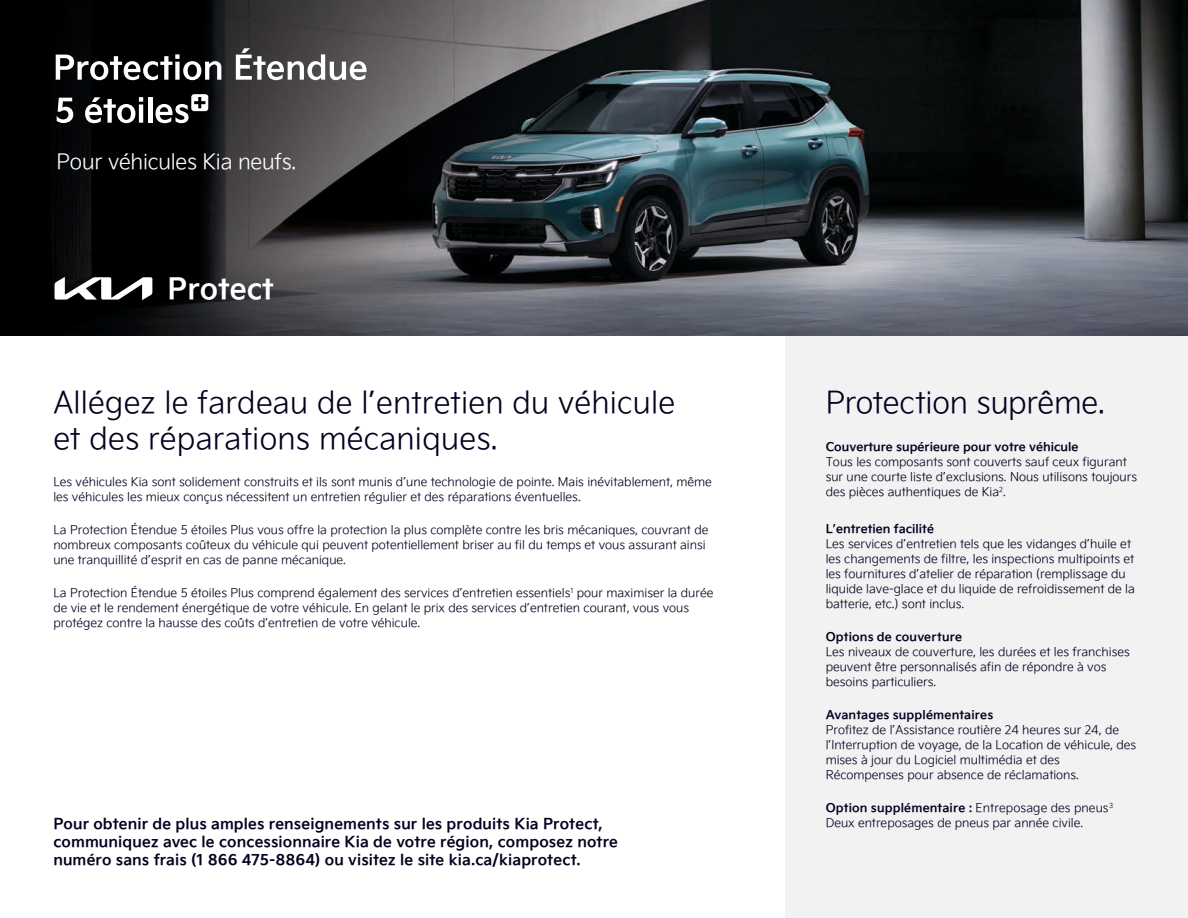
<style>
.page{position:relative;width:1188px;height:918px;background:#fff}
.page>*{position:absolute;margin:0;border:0;box-sizing:border-box;transform-origin:0 0}
.t1{font:30px/36px "Kia Signature OTF Light";letter-spacing:.01em;color:#00021e}
.t2{font:30px "Kia Signature OTF Light";letter-spacing:-.01em;color:#00021e}
.t3{font:29.25px "Kia Signature OTF Bold";color:#fff}
.t4{font:21px "Kia Signature OTF Light";letter-spacing:-.01em;color:#fff}
.t5{font:15px/18px "Kia Signature OTF Bold";letter-spacing:.01em;color:#00021e}
.t6{font:12px/15px "Kia Signature OTF Light";color:#00021e}
.t7{font:12px "Kia Signature OTF Bold";letter-spacing:.005em;color:#00021e}
.s1{font-family:"Kia Signature OTF Light"}
</style>
<div class="page">
<div style="left:785px;top:0;width:403px;height:918px;background:#f2f2f3"></div>
<img style="left:0;top:0;width:1188px;height:335px">
<svg style="left:55px;top:277px;width:97px;height:23px"></svg>
<svg style="left:57px;top:98px;width:16px;height:25px"></svg>
<svg style="left:85px;top:97px;width:58px;height:26px"></svg>
<hr style="left:148px;top:97px;width:4px;height:26px;background:#fff">
<svg style="left:156px;top:94px;width:52px;height:29px"></svg>
<svg style="left:56px;top:54px;width:165px;height:26px"></svg>
<svg style="left:236px;top:48px;width:131px;height:32px"></svg>
<h3 class="t4" style="left:57px;top:146px;width:241px">Pour v썗hicules Kia neufs.</h3>
<h2 class="t3" style="left:167px;top:267px;width:108px">Protect</h2>
<h1 class="t1" style="left:53px;top:382px;width:623px">All썗gez le fardeau de l’entretien du v썗hicule et des r썗parations m썗caniques.</h1>
<p class="t6" style="left:53px;top:474px;width:660px">Les v썗hicules Kia sont solidement construits et ils sont munis d’une technologie de pointe. Mais in썗vitablement, m썛me les v썗hicules les mieux con썋us n썗cessitent un entretien r썗gulier et des r썗parations 썗ventuelles.</p>
<p class="t6" style="left:53px;top:522px;width:657px">La Protection 쉩tendue 5 썗toiles Plus vous offre la protection la plus compl썟te contre les bris m썗caniques, couvrant de nombreux composants co쏕teux du v썗hicule qui peuvent potentiellement briser au fil du temps et vous assurant ainsi une tranquillit썗 d’esprit en cas de panne m썗canique.</p>
<p class="t6" style="left:53px;top:585px;width:662px">La Protection 쉩tendue 5 썗toiles Plus comprend 썗galement des services d’entretien essentiels<sup>1</sup> pour maximiser la dur썗e de vie et le rendement 썗nerg썗tique de votre v썗hicule. En gelant le prix des services d’entretien courant, vous vous prot썗gez contre la hausse des co쏕ts d’entretien de votre v썗hicule.</p>
<p class="t5" style="left:53px;top:814px;width:566px">Pour obtenir de plus amples renseignements sur les produits Kia Protect, communiquez avec le concessionnaire Kia de votre r썗gion, composez notre num썗ro sans frais (1 866 475-8864) ou visitez le site kia.ca/kiaprotect.</p>
<h1 class="t2" style="left:826px;top:381px;width:281px">Protection supr썛me.</h1>
<p class="t7" style="left:826px;top:437px;width:254px">Couverture sup썗rieure pour votre v썗hicule</p>
<p class="t6" style="left:826px;top:453px;width:313px">Tous les composants sont couverts sauf ceux figurant sur une courte liste d’exclusions. Nous utilisons toujours des pi썟ces authentiques de Kia<sup>2</sup>.</p>
<p class="t7" style="left:826px;top:520px;width:110px">L’entretien facilit썗</p>
<p class="t6" style="left:826px;top:536px;width:311px">Les services d’entretien tels que les vidanges d’huile et les changements de filtre, les inspections multipoints et les fournitures d’atelier de r썗paration (remplissage du liquide lave-glace et du liquide de refroidissement de la batterie, etc.) sont inclus.</p>
<p class="t7" style="left:826px;top:628px;width:138px">Options de couverture</p>
<p class="t6" style="left:826px;top:644px;width:306px">Les niveaux de couverture, les dur썗es et les franchises peuvent 썛tre personnalis썗s afin de r썗pondre 쌽 vos besoins particuliers.</p>
<p class="t7" style="left:826px;top:706px;width:169px">Avantages suppl썗mentaires</p>
<p class="t6" style="left:826px;top:722px;width:312px">Profitez de l’Assistance routi썟re 24 heures sur 24, de l’Interruption de voyage, de la Location de v썗hicule, des mises 쌽 jour du Logiciel multim썗dia et des R썗compenses pour absence de r썗clamations.</p>
<p class="t7" style="left:826px;top:799px;width:289px">Option suppl썗mentaire : <span class="s1">Entreposage des pneus</span><sup>3</sup></p>
<p class="t6" style="left:826px;top:815px;width:259px">Deux entreposages de pneus par ann썗e civile.</p>
</div>
